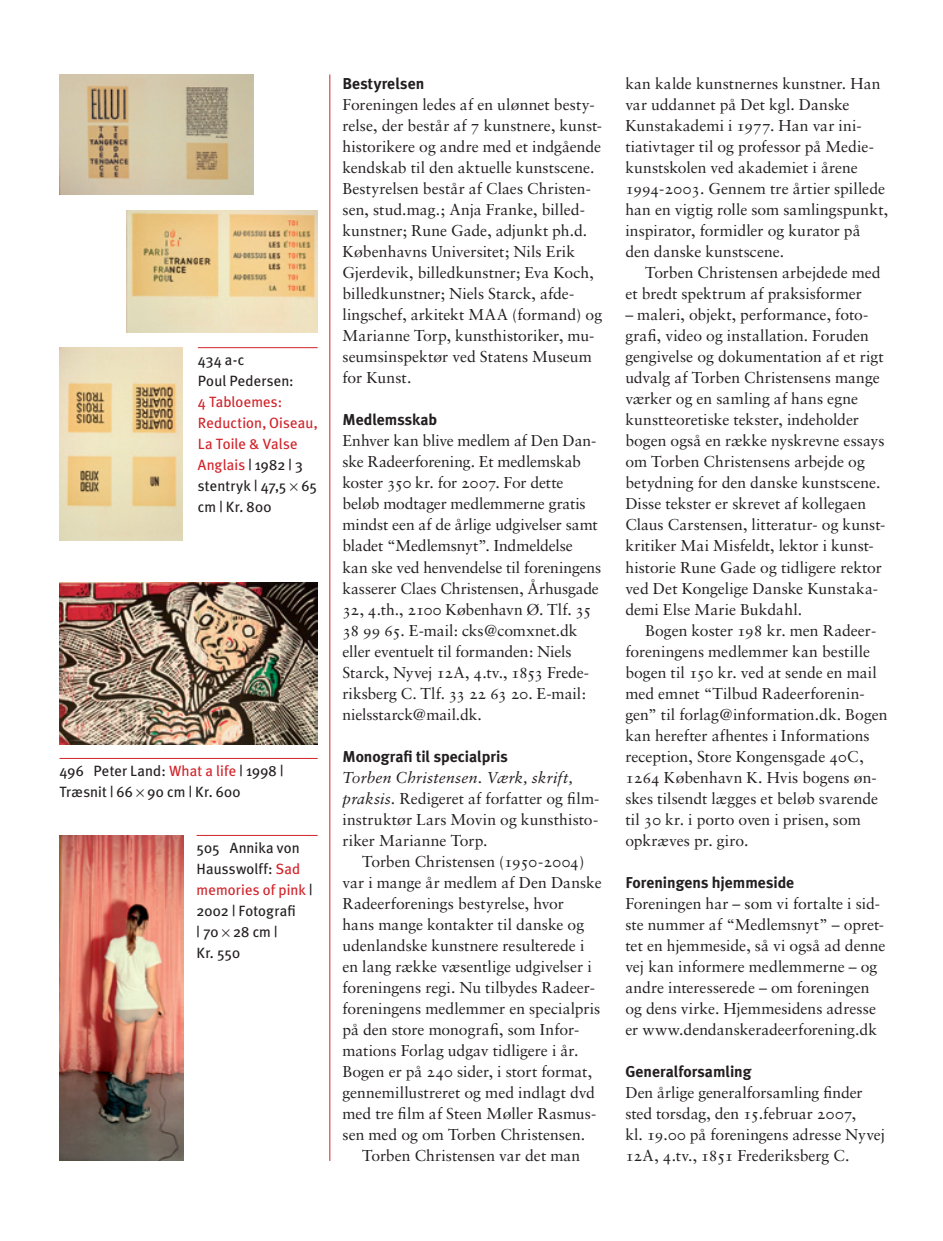
<style>
.page{position:relative;width:943px;height:1241px;background:#fff}
.page>*{position:absolute;margin:0;border:0;box-sizing:border-box;transform-origin:0 0}
.Brød_indryk{font:15.75px/21px "Sabon Roman Os F";color:#231f20}
.Brød{font:15.75px/21px "Sabon Roman Os F";color:#231f20}
.Mellemrubrik{font:700 15.75px "Meta Plus";color:#231f20}
.Billedtekst_sort_ikk{font:14.88px/21px "Meta Plus";letter-spacing:.005em;color:#231f20}
.s1{color:#d1232a}
.s2{font-family:"Sabon Italic Os F"}
</style>
<div class="page">
<img style="left:60px;top:74px;width:194px;height:120px">
<hr style="left:198px;top:347px;width:119px;height:1px;background:#d1232a">
<hr style="left:196px;top:835px;width:121px;height:1px;background:#d1232a">
<hr style="left:329px;top:74px;width:1px;height:1086px;background:#d1232a">
<hr style="left:60px;top:758px;width:257px;height:1px;background:#d1232a">
<img style="left:60px;top:835px;width:124px;height:325px">
<img style="left:59px;top:582px;width:258px;height:162px">
<img style="left:126px;top:210px;width:191px;height:122px">
<img style="left:60px;top:347px;width:123px;height:194px">
<p class="Billedtekst_sort_ikk" style="left:198px;top:349px;width:121px">434 a-c<br>Poul Pedersen:<br><span class="s1">4 Ta-bloemes:<br>Reduc-tion, Oiseau,<br>La Toile &amp; Valse<br>Anglais</span> | 1982 | 3 stentryk | 47,5 65 cm | Kr. 800</p>
<p class="Billedtekst_sort_ikk" style="left:60px;top:760px;width:225px">496 Peter Land: <span class="s1">What a life</span> | 1998 |<br>Træsnit | 66 90 cm | Kr. 600</p>
<p class="Billedtekst_sort_ikk" style="left:196px;top:837px;width:117px">505 Annika von<br>Hausswolff: <span class="s1">Sad memories of pink</span> |<br>2002 | Fotografi<br>| 70 28 cm |<br>Kr. 550</p>
<p class="Mellemrubrik" style="left:342px;top:75px;width:83px">Bestyrelsen</p>
<p class="Brød" style="left:342px;top:94px;width:261px">Foreningen ledes af en ulønnet besty&shy;relse, der består af 7 kunstnere, kunst&shy;historikere og andre med et indgående kendskab til den aktuelle kunstscene.<br>Bestyrelsen består af Claes Christen&shy;sen, stud.mag.; Anja Franke, billed&shy;kunstner; Rune Gade, adjunkt ph.d.<br>Københavns Universitet; Nils Erik Gjerdevik, billedkunstner; Eva Koch, billedkunstner; Niels Starck, afde&shy;lingschef, arkitekt MAA (formand) og Marianne Torp, kunsthistoriker, mu&shy;seumsinspektør ved Statens Museum for Kunst.</p>
<p class="Mellemrubrik" style="left:342px;top:411px;width:96px">Medlemsskab</p>
<p class="Brød" style="left:342px;top:430px;width:260px">Enhver kan blive medlem af Den Dan&shy;ske Radeerforening. Et medlemskab koster 350 kr. for 2007. For dette beløb modtager medlemmerne gratis mindst een af de årlige udgivelser samt bladet “Medlemsnyt”. Indmeldelse kan ske ved henvendelse til foreningens kasserer Claes Christensen, Århusgade 32, 4.th., 2100 København Ø. Tlf. 35<br>38 99 65. E-mail: cks@comxnet.dk eller eventuelt til formanden: Niels Starck, Nyvej 12A, 4.tv., 1853 Frede&shy;riksberg C. Tlf. 33 22 63 20. E-mail: nielsstarck@mail.dk.</p>
<p class="Mellemrubrik" style="left:342px;top:747px;width:167px">Monografi til specialpris</p>
<p class="Brød" style="left:342px;top:766px;width:258px"><span class="s2">Torben Christensen. Værk, skrift, praksis</span>. Redigeret af forfatter og film&shy;instruktør Lars Movin og kunsthisto&shy;riker Marianne Torp.</p>
<p class="Brød_indryk" style="left:342px;top:850px;width:261px;text-indent:20px">Torben Christensen (1950-2004) var i mange år medlem af Den Danske Radeerforenings bestyrelse, hvor<br>hans mange kontakter til danske og udenlandske kunstnere resulterede i en lang række væsentlige udgivelser i foreningens regi. Nu tilbydes Radeer&shy;foreningens medlemmer en specialpris på den store monografi, som Infor&shy;mations Forlag udgav tidligere i år.<br>Bogen er på 240 sider, i stort format, gennemillustreret og med indlagt dvd med tre film af Steen Møller Rasmus&shy;sen med og om Torben Christensen.</p>
<p class="Brød_indryk" style="left:362px;top:1144px;width:219px">Torben Christensen var det man</p>
<p class="Brød_indryk" style="left:625px;top:73px;width:264px">kan kalde kunstnernes kunstner. Han var uddannet på Det kgl. Danske Kunstakademi i 1977. Han var ini&shy;tiativtager til og professor på Medie&shy;kunstskolen ved akademiet i årene 1994-2003. Gennem tre årtier spillede han en vigtig rolle som samlingspunkt, inspirator, formidler og kurator på den danske kunstscene.</p>
<p class="Brød_indryk" style="left:625px;top:262px;width:257px;text-indent:20px">Torben Christensen arbejdede med et bredt spektrum af praksisformer</p>
<p class="Brød_indryk" style="left:625px;top:304px;width:261px">– maleri, objekt, performance, foto&shy;grafi, video og installation. Foruden gengivelse og dokumentation af et rigt udvalg af Torben Christensens mange værker og en samling af hans egne kunstteoretiske tekster, indeholder bogen også en række nyskrevne essays om Torben Christensens arbejde og betydning for den danske kunstscene.<br>Disse tekster er skrevet af kollegaen Claus Carstensen, litteratur- og kunst&shy;kritiker Mai Misfeldt, lektor i kunst&shy;historie Rune Gade og tidligere rektor ved Det Kongelige Danske Kunstaka&shy;demi Else Marie Bukdahl.</p>
<p class="Brød_indryk" style="left:625px;top:619px;width:264px;text-indent:20px">Bogen koster 198 kr. men Radeer&shy;foreningens medlemmer kan bestille bogen til 150 kr. ved at sende en mail med emnet “Tilbud Radeerforenin&shy;gen” til forlag@information.dk. Bogen kan herefter afhentes i Informations reception, Store Kongensgade 40C, 1264 København K. Hvis bogens øn&shy;skes tilsendt lægges et beløb svarende til 30 kr. i porto oven i prisen, som opkræves pr. giro.</p>
<p class="Mellemrubrik" style="left:625px;top:873px;width:170px">Foreningens hjemmeside</p>
<p class="Brød" style="left:625px;top:892px;width:261px">Foreningen har – som vi fortalte i sid&shy;ste nummer af “Medlemsnyt” – opret&shy;tet en hjemmeside, så vi også ad denne vej kan informere medlemmerne – og andre interesserede – om foreningen og dens virke. Hjemmesidens adresse er www.dendanskeradeerforening.dk</p>
<p class="Mellemrubrik" style="left:625px;top:1062px;width:128px">Generalforsamling</p>
<p class="Brød" style="left:625px;top:1081px;width:261px">Den årlige generalforsamling finder sted torsdag, den 15.februar 2007,<br>kl. 19.00 på foreningens adresse Nyvej 12A, 4.tv., 1851 Frederiksberg C.</p>
</div>
